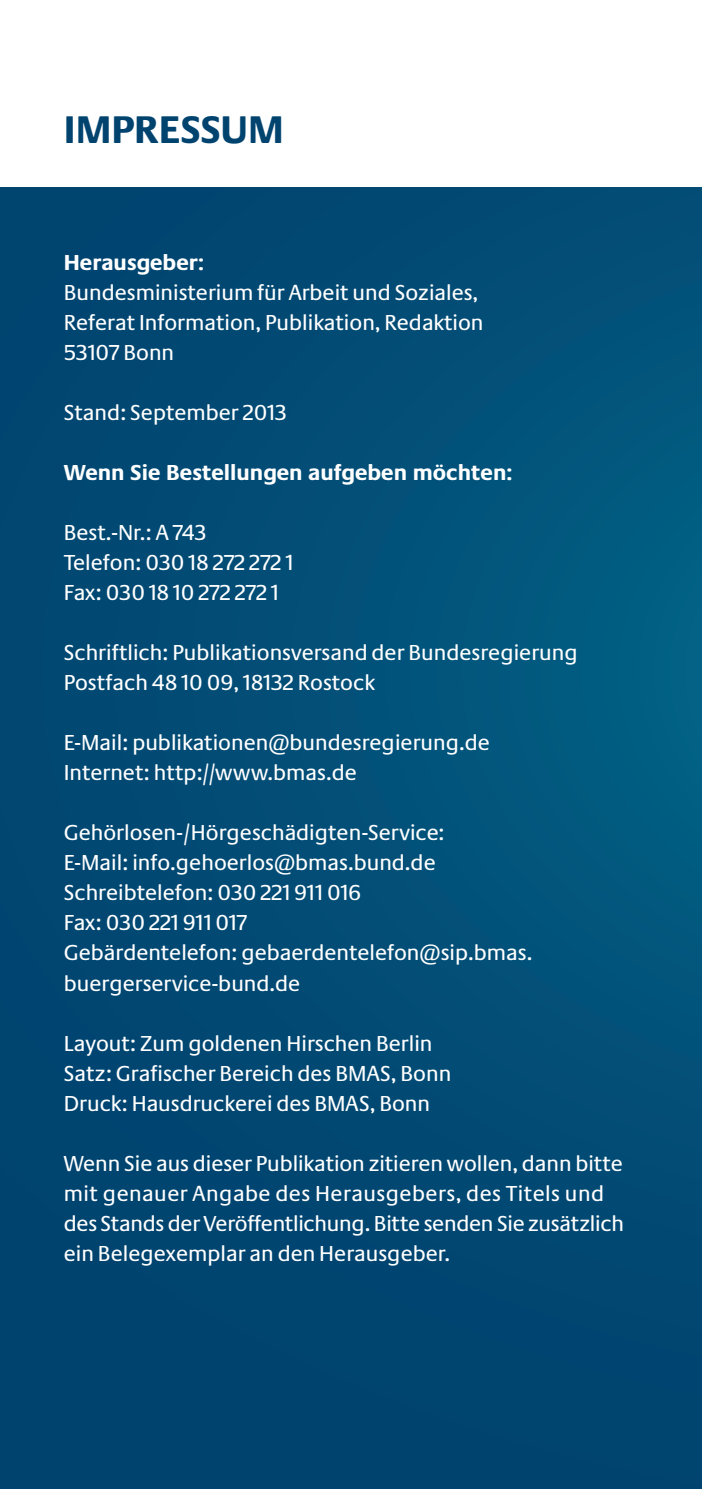
<style>
.page{position:relative;width:702px;height:1489px;background:#fff}
.page>*{position:absolute;margin:0;border:0;box-sizing:border-box;transform-origin:0 0}
.t1{font:700 40px "Neue Praxis";color:#00436f}
.t2{font:22.5px/30px "Neue Praxis";color:#fff}
.t3{font:700 22.5px "Neue Praxis";color:#fff}
</style>
<div class="page">
<div style="left:0;top:188px;width:702px;height:1300px;background:linear-gradient(to right,#014470,#02537b)"></div>
<h1 class="t1" style="left:64px;top:106px;width:221px">IMPRESSUM</h1>
<p class="t3" style="left:64px;top:249px;width:142px">Herausgeber:</p>
<p class="t2" style="left:64px;top:277px;width:421px">Bundesministerium für Arbeit und Soziales,<br>Referat Information, Publikation, Redaktion<br>53107 Bonn</p>
<p class="t2" style="left:64px;top:397px;width:224px">Stand: September 2013</p>
<p class="t3" style="left:64px;top:459px;width:450px">Wenn Sie Bestellungen aufgeben möchten:</p>
<p class="t2" style="left:64px;top:517px;width:231px">Best.-Nr.: A 743<br>Telefon: 030 18 272 272 1<br>Fax: 030 18 10 272 272 1</p>
<p class="t2" style="left:64px;top:637px;width:515px">Schriftlich: Publikationsversand der Bundesregierung<br>Postfach 48 10 09, 18132 Rostock</p>
<p class="t2" style="left:64px;top:727px;width:427px">E-Mail: publikationen@bundesregierung.de<br>Internet: http://www.bmas.de</p>
<p class="t2" style="left:64px;top:817px;width:470px">Gehörlosen-/Hörgeschädigten-Service:<br>E-Mail: info.gehoerlos@bmas.bund.de Schreibtelefon: 030 221 911 016<br>Fax: 030 221 911 017<br>Gebärdentelefon: gebaerdentelefon@sip.bmas. buergerservice-bund.de</p>
<p class="t2" style="left:64px;top:1027px;width:389px">Layout: Zum goldenen Hirschen Berlin<br>Satz: Grafischer Bereich des BMAS, Bonn<br>Druck: Hausdruckerei des BMAS, Bonn</p>
<p class="t2" style="left:64px;top:1147px;width:561px">Wenn Sie aus dieser Publikation zitieren wollen, dann bitte mit genauer Angabe des Herausgebers, des Titels und des Stands der Veröffentlichung. Bitte senden Sie zusätzlich ein Belegexemplar an den Herausgeber.</p>
</div>
